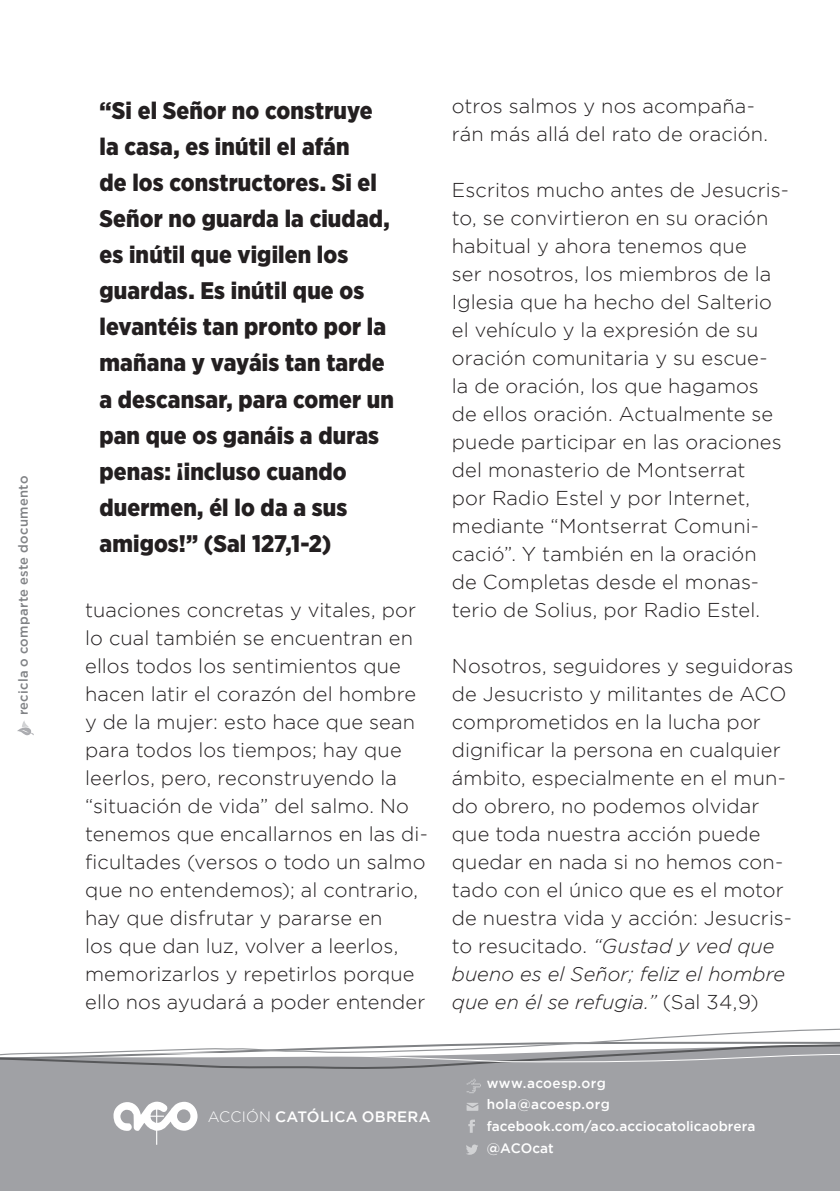
<style>
.page{position:relative;width:840px;height:1191px;background:#fff}
.page>*{position:absolute;margin:0;border:0;box-sizing:border-box;transform-origin:0 0}
.t1{font:900 24px/36px "Gotham Narrow";letter-spacing:.005em;color:#231f20}
.t2{font:300 20px/28px "Gotham";letter-spacing:.005em;color:#231f20}
.t3{font:500 15px "Gotham";letter-spacing:.02em;color:#fff}
.t4{font:500 13.6px "Gotham";letter-spacing:.005em;color:#fff}
.t5{font:500 13.6px "Gotham";letter-spacing:.025em;color:#fff}
.t6{font:500 13px "Gotham";letter-spacing:.025em;color:#808285}
.s1{font-style:italic}
.s2{font-weight:300}
</style>
<div class="page">
<div style="left:0;top:1070px;width:839px;height:121px;background:#a0a1a5"></div>
<svg style="left:0;top:1028px;width:839px;height:42px"></svg>
<svg style="left:113px;top:1101px;width:84px;height:43px"></svg>
<svg style="left:466px;top:1102px;width:12px;height:8px"></svg>
<svg style="left:466px;top:1078px;width:14px;height:15px"></svg>
<svg style="left:468px;top:1119px;width:6px;height:13px"></svg>
<svg style="left:465px;top:1144px;width:13px;height:10px"></svg>
<svg style="left:17px;top:721px;width:17px;height:15px"></svg>
<p class="t6" style="left:16px;top:715px;width:241px;rotate:-90deg">recicla o comparte este documento</p>
<p class="t1" style="left:99px;top:93px;width:296px">“Si el Señor no construye la casa, es inútil el afán<br>de los constructores. Si el<br>Señor no guarda la ciudad, es inútil que vigilen los guardas. Es inútil que os levantéis tan pronto por la mañana y vayáis tan tarde a descansar, para comer un pan que os ganáis a duras penas: ¡incluso cuando duermen, él lo da a sus amigos!” (Sal 127,1-2)</p>
<p class="t2" style="left:85px;top:595px;width:344px">tuaciones concretas y vitales, por lo cual también se encuentran en ellos todos los sentimientos que hacen latir el corazón del hombre y de la mujer: esto hace que sean para todos los tiempos; hay que leerlos, pero, reconstruyendo la “situación de vida” del salmo. No tenemos que encallarnos en las di&shy;ficultades (versos o todo un salmo que no entendemos); al contrario, hay que disfrutar y pararse en<br>los que dan luz, volver a leerlos, memorizarlos y repetirlos porque ello nos ayudará a poder entender</p>
<p class="t2" style="left:451px;top:91px;width:317px">otros salmos y nos acompaña&shy;rán más allá del rato de oración.</p>
<p class="t2" style="left:451px;top:175px;width:338px">Escritos mucho antes de Jesucris&shy;to, se convirtieron en su oración habitual y ahora tenemos que<br>ser nosotros, los miembros de la<br>Iglesia que ha hecho del Salterio el vehículo y la expresión de su oración comunitaria y su escue&shy;la de oración, los que hagamos de ellos oración. Actualmente se puede participar en las oraciones del monasterio de Montserrat<br>por Radio Estel y por Internet, mediante “Montserrat Comuni&shy;cació”. Y también en la oración<br>de Completas desde el monas&shy;terio de Solius, por Radio Estel.</p>
<p class="t2" style="left:451px;top:651px;width:343px">Nosotros, seguidores y seguidoras de Jesucristo y militantes de ACO comprometidos en la lucha por dignificar la persona en cualquier ámbito, especialmente en el mun&shy;do obrero, no podemos olvidar que toda nuestra acción puede quedar en nada si no hemos con&shy;tado con el único que es el motor de nuestra vida y acción: Jesucris&shy;to resucitado. <span class="s1">“Gustad y ved que bueno es el Señor; feliz el hombre que en él se refugia.”</span> (Sal 34,9)</p>
<p class="t3" style="left:207px;top:1108px;width:224px"><span class="s2">ACCIÓN</span> CATÓLICA OBRERA</p>
<p class="t5" style="left:486px;top:1075px;width:121px">www.acoesp.org</p>
<p class="t5" style="left:486px;top:1096px;width:125px">hola@acoesp.org</p>
<p class="t4" style="left:486px;top:1118px;width:270px">facebook.com/aco.acciocatolicaobrera</p>
<p class="t4" style="left:486px;top:1140px;width:68px">@ACOcat</p>
</div>
